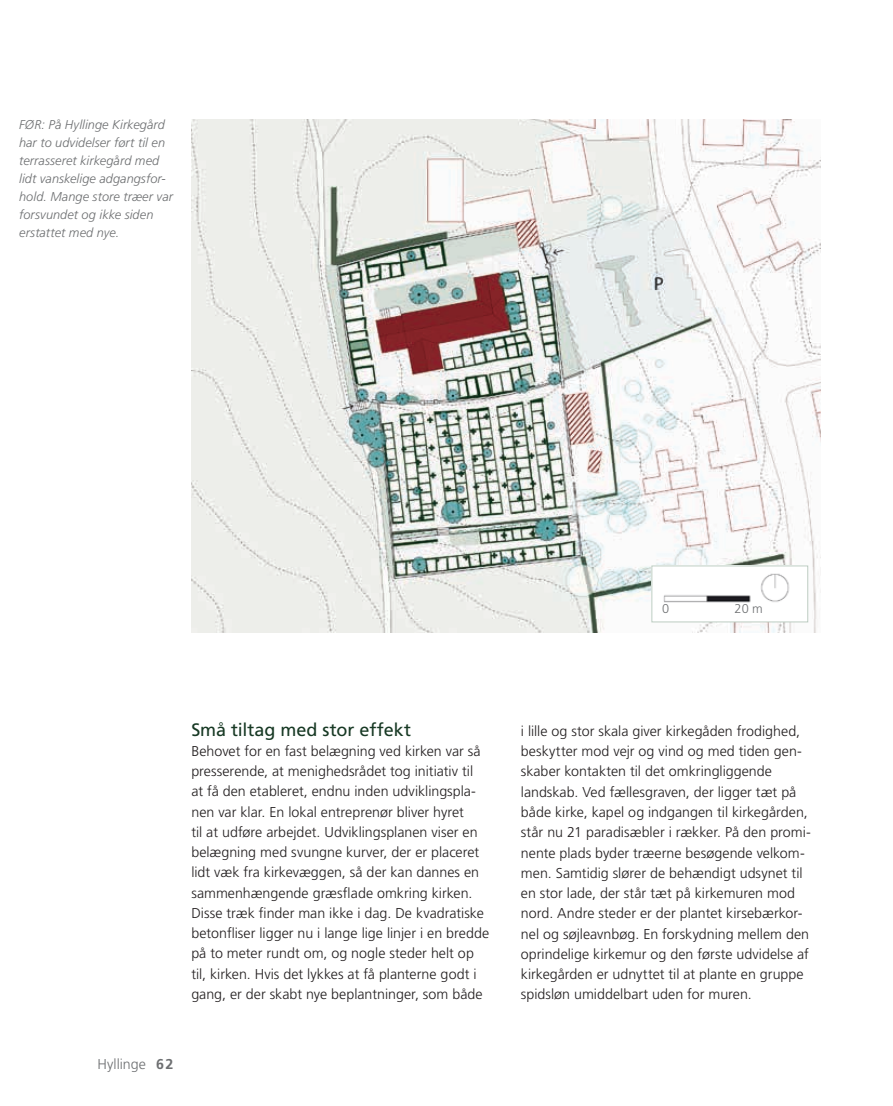
<style>
.page{position:relative;width:893px;height:1106px;background:#fff}
.page>*{position:absolute;margin:0;border:0;box-sizing:border-box;transform-origin:0 0}
.t1{font:18px "Frutiger LT Std";letter-spacing:-.005em;color:#173924}
.t2{font:300 14.25px/20.2px "Frutiger LT Std";color:#231f20}
.t3{font:300 14.25px "Frutiger LT Std";color:#6d6f71}
.t4{font:700 14.25px "Frutiger LT Std";color:#6d6f71}
.t5{font:italic 300 12.75px/18px "Frutiger LT Std";letter-spacing:.005em;color:#6d6f71}
.t6{font:300 12.75px "Frutiger LT Std";color:#6d6f71}
</style>
<div class="page">
<img style="left:191px;top:119px;width:630px;height:513px">
<img style="left:654px;top:568px;width:152px;height:52px">
<div style="left:652px;top:566px;width:156px;height:56px;border:1px solid #bdcdc2"></div>
<div style="left:662px;top:603px;width:112px;height:15px;background:#fff"></div>
<p class="t5" style="left:19px;top:115px;width:155px">FØR: På Hyllinge Kirkegård har to udvidelser ført til en terrasseret kirkegård med lidt vanskelige adgangsfor&shy;hold. Mange store træer var forsvundet og ikke siden erstattet med nye.</p>
<p class="t6" style="left:662px;top:601px;width:9px">0</p>
<p class="t6" style="left:735px;top:601px;width:30px">20 m</p>
<p class="t1" style="left:191px;top:718px;width:221px">Små tiltag med stor effekt</p>
<p class="t2" style="left:191px;top:741px;width:299px">Behovet for en fast belægning ved kirken var så presserende, at menighedsrådet tog initiativ til<br>at få den etableret, endnu inden udviklingspla&shy;nen var klar. En lokal entreprenør bliver hyret<br>til at udføre arbejdet. Udviklingsplanen viser en belægning med svungne kurver, der er placeret lidt væk fra kirkevæggen, så der kan dannes en sammenhængende græsflade omkring kirken.<br>Disse træk finder man ikke i dag. De kvadratiske betonfliser ligger nu i lange lige linjer i en bredde på to meter rundt om, og nogle steder helt op til, kirken. Hvis det lykkes at få planterne godt i gang, er der skabt nye beplantninger, som både</p>
<p class="t3" style="left:98px;top:1055px;width:50px">Hyllinge</p>
<p class="t4" style="left:156px;top:1055px;width:19px">62</p>
<p class="t2" style="left:521px;top:721px;width:291px">i lille og stor skala giver kirkegåden frodighed, beskytter mod vejr og vind og med tiden gen--- skaber kontakten til det omkringliggende landskab. Ved fællesgraven, der ligger tæt på både kirke, kapel og indgangen til kirkegården, står nu 21 paradisæbler i rækker. På den promi&shy;nente plads byder træerne besøgende velkom&shy;men. Samtidig slører de behændigt udsynet til en stor lade, der står tæt på kirkemuren mod nord. Andre steder er der plantet kirsebærkor&shy;nel og søjleavnbøg. En forskydning mellem den oprindelige kirkemur og den første udvidelse af kirkegården er udnyttet til at plante en gruppe spidsløn umiddelbart uden for muren.</p>
</div>
